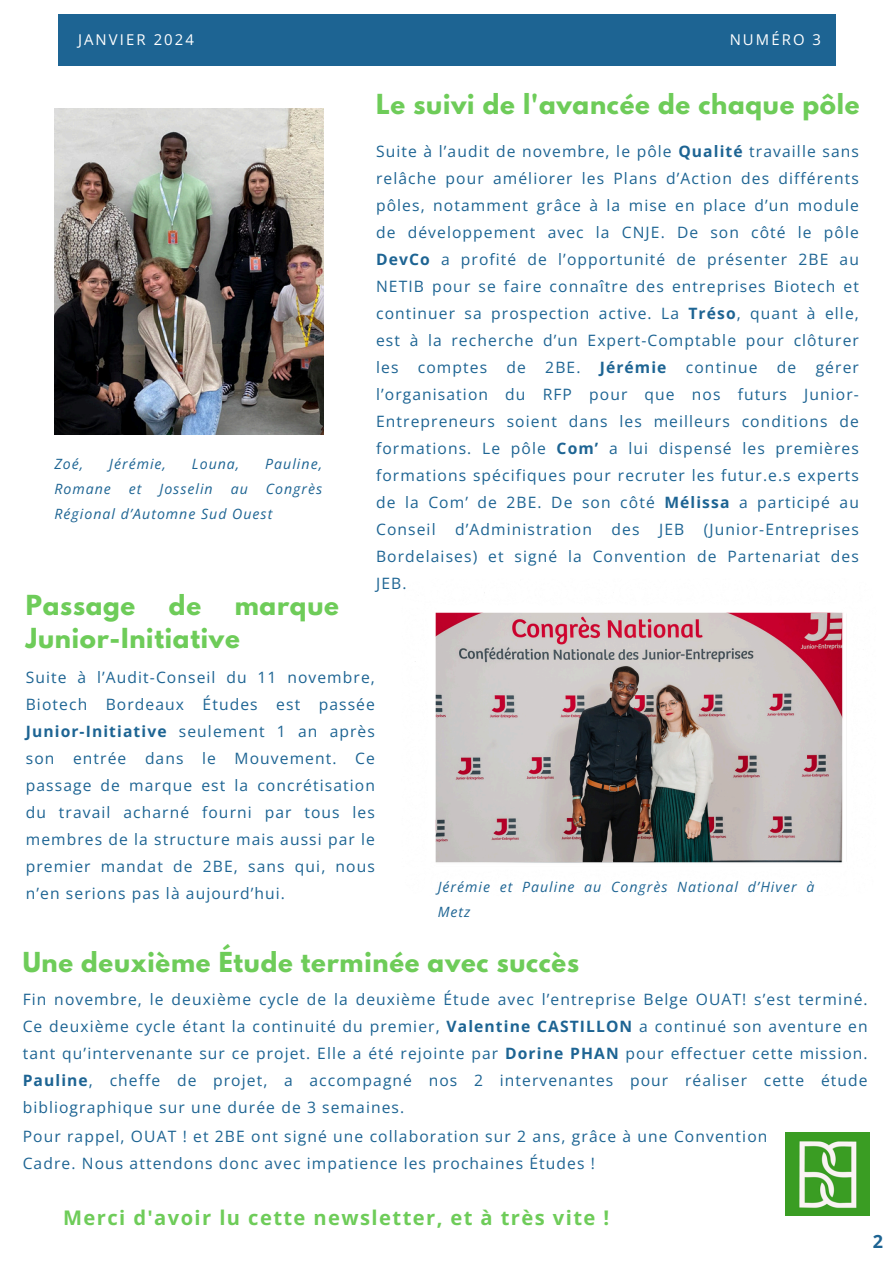
<style>
.page{position:relative;width:894px;height:1264px;background:#fff}
.page>*{position:absolute;margin:0;border:0;box-sizing:border-box;transform-origin:0 0}
.t1{font:700 24.45px/33.8px "League Spartan";letter-spacing:.03em;color:#6ecc59}
.t2{font:700 20.1px "Open Sans";letter-spacing:.07em;color:#6ecc59}
.t3{font:700 18px "Open Sans";color:#1d6493}
.t4{font:15.6px/27px "Open Sans";letter-spacing:.07em;color:#1d6493;text-align:justify}
.t5{font:14.85px "Open Sans";letter-spacing:.14em;color:#fff}
.t6{font:italic 14.1px/24.8px "Open Sans";letter-spacing:.07em;color:#1d6493}
.s1{font-weight:700}
</style>
<div class="page">
<img style="left:54px;top:108px;width:269px;height:326px">
<img style="left:415px;top:592px;width:428px;height:271px">
<img style="left:785px;top:1132px;width:83px;height:83px">
<div style="left:59px;top:14px;width:776px;height:51px;background:#1d6493"></div>
<h1 class="t5" style="left:78px;top:29px;width:117px">JANVIER 2024</h1>
<p class="t5" style="left:729px;top:29px;width:93px">NUMÉRO 3</p>
<p class="t6" style="left:54px;top:451px;width:30px">Zoé,</p>
<p class="t6" style="left:109px;top:451px;width:58px">Jérémie,</p>
<p class="t6" style="left:192px;top:451px;width:49px">Louna,</p>
<p class="t6" style="left:265px;top:451px;width:58px">Pauline,</p>
<p class="t6" style="left:54px;top:476px;width:58px">Romane</p>
<p class="t6" style="left:129px;top:476px;width:14px">et</p>
<p class="t6" style="left:159px;top:476px;width:55px">Josselin</p>
<p class="t6" style="left:231px;top:476px;width:19px">au</p>
<p class="t6" style="left:54px;top:476px;width:269px;text-indent:211px">Congrès<br>Régional d’Automne Sud Ouest</p>
<p class="t1" style="left:26px;top:591px;width:111px">Passage</p>
<p class="t1" style="left:169px;top:591px;width:34px">de</p>
<p class="t1" style="left:26px;top:591px;width:314px;text-indent:209px">marque<br>Junior-Initiative</p>
<p class="t1" style="left:376px;top:90px;width:485px">Le suivi de l'avancée de chaque pôle</p>
<h1 class="t4" style="left:376px;top:137px;width:484px">Suite à l’audit de novembre, le pôle <span class="s1">Qualité</span> travaille sans relâche pour améliorer les Plans d’Action des différents pôles, notamment grâce à la mise en place d’un module de développement avec la CNJE. De son côté le pôle <span class="s1">DevCo</span> a profité de l’opportunité de présenter 2BE au NETIB pour se faire connaître des entreprises Biotech et continuer sa prospection active. La <span class="s1">Tréso</span>, quant à elle, est à la recherche d’un Expert-Comptable pour clôturer les comptes de 2BE. <span class="s1">Jérémie</span> continue de gérer l’organisation du RFP pour que nos futurs Junior-Entrepreneurs soient dans les meilleurs conditions de formations. Le pôle <span class="s1">Com’</span> a lui dispensé les premières formations spécifiques pour recruter les futur.e.s experts de la Com’ de 2BE. De son côté <span class="s1">Mélissa</span> a participé au Conseil</h1>
<h1 class="t4" style="left:455px;top:515px;width:138px">d’Administration</h1>
<h1 class="t4" style="left:611px;top:515px;width:29px">des</h1>
<h1 class="t4" style="left:659px;top:515px;width:27px">JEB</h1>
<h1 class="t4" style="left:376px;top:515px;width:484px;text-indent:327px">(Junior-Entreprises Bordelaises) et signé la Convention de Partenariat des JEB.</h1>
<h3 class="t4" style="left:26px;top:663px;width:350px">Suite à l’Audit-Conseil du 11 novembre, Biotech Bordeaux Études est passée <span class="s1">Junior-Initiative</span> seulement 1 an après son entrée dans le Mouvement. Ce passage de marque est la concrétisation du travail acharné fourni par tous les membres de la structure mais aussi par le premier mandat de 2BE, sans qui, nous n’en serions pas là aujourd’hui.</h3>
<p class="t6" style="left:437px;top:873px;width:378px">Jérémie et Pauline au Congrès National d’Hiver à<br>Metz</p>
<h1 class="t1" style="left:23px;top:947px;width:557px">Une deuxième Étude terminée avec succès</h1>
<p class="t4" style="left:23px;top:985px;width:846px">Fin novembre, le deuxième cycle de la deuxième Étude avec l’entreprise Belge OUAT! s’est terminé.<br>Ce deuxième cycle étant la continuité du premier, <span class="s1">Valentine CASTILLON</span> a continué son aventure en tant qu’intervenante sur ce projet. Elle a été rejointe par <span class="s1">Dorine PHAN</span> pour effectuer cette mission.<br><span class="s1">Pauline</span>, cheffe de projet, a accompagné nos 2 intervenantes pour réaliser cette étude bibliographique sur une durée de 3 semaines.</p>
<h2 class="t4" style="left:23px;top:1122px;width:746px">Pour rappel, OUAT ! et 2BE ont signé une collaboration sur 2 ans, grâce à une Convention<br>Cadre. Nous attendons donc avec impatience les prochaines Études !</h2>
<p class="t2" style="left:63px;top:1203px;width:547px">Merci d'avoir lu cette newsletter, et à très vite !</p>
<p class="t3" style="left:872px;top:1228px;width:12px">2</p>
</div>
